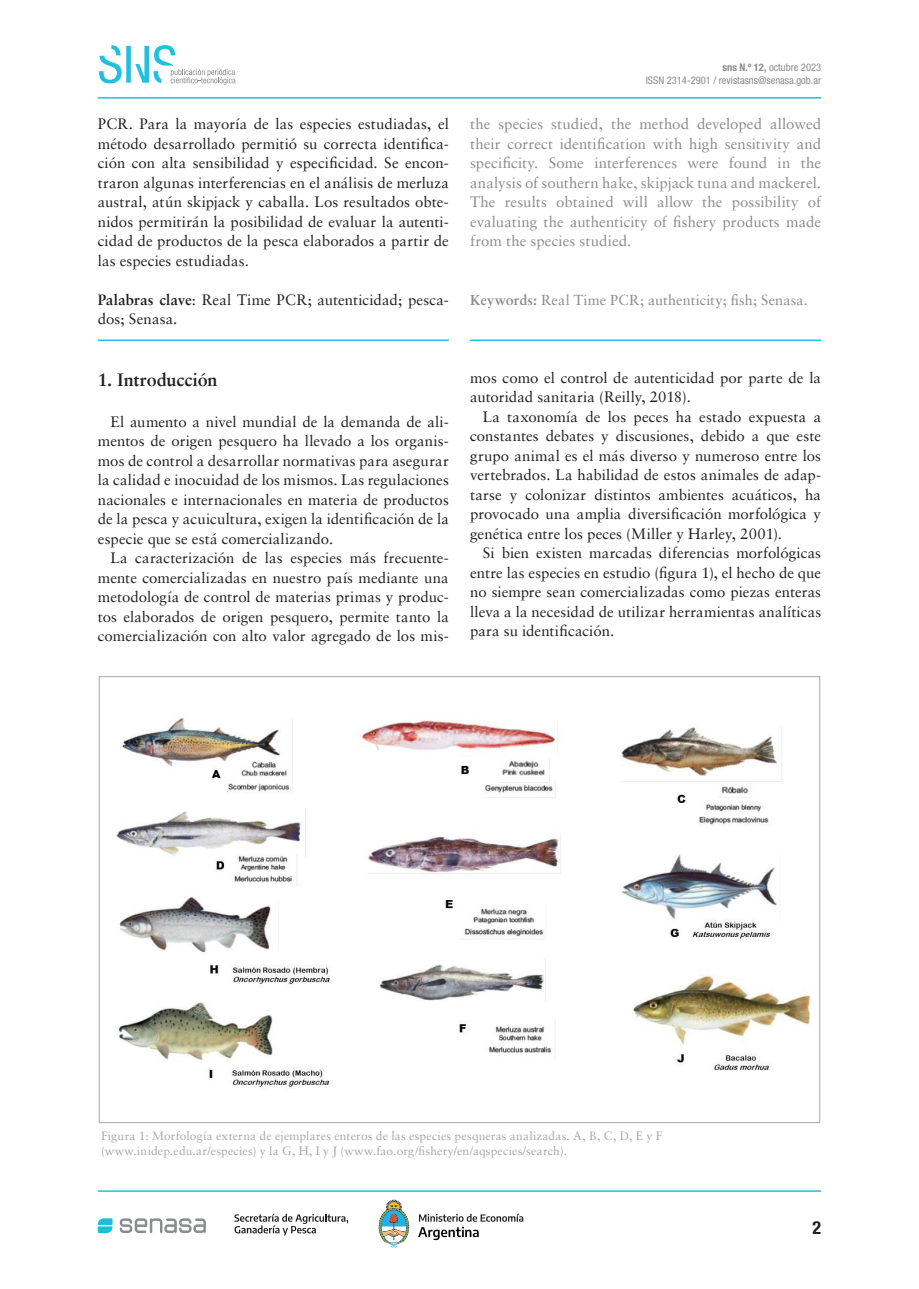
<style>
.page{position:relative;width:919px;height:1289px;background:#fff}
.page>*{position:absolute;margin:0;border:0;box-sizing:border-box;transform-origin:0 0}
.t1{font:700 18px "Sabon LT";letter-spacing:-.005em;color:#231f20}
.t2{font:700 condensed 18px "Helvetica Neue LT Std";color:#231f20}
.t3{font:15px/19.5px "Sabon LT";letter-spacing:.005em;color:#231f20;text-align:justify}
.t4{font:15px/19.5px "Sabon LT";color:#8b8c8e;text-align:justify}
.t5{font:14.4px "Sabon LT";letter-spacing:.01em;color:#8b8c8e}
.t6{font:12px/15px "Sabon LT";letter-spacing:.015em;color:#a9a9a9}
.t7{font:condensed 10.5px/12.6px "Helvetica Neue LT Std";color:#8b8c8e;text-align:right}
.s1{font-weight:700}
</style>
<div class="page">
<svg style="left:99px;top:45px;width:136px;height:40px"></svg>
<hr style="left:98px;top:97px;width:723px;height:2px;background:#22bfde">
<hr style="left:98px;top:1190px;width:723px;height:1px;background:#22bfde">
<svg style="left:234px;top:1213px;width:114px;height:22px"></svg>
<svg style="left:418px;top:1213px;width:105px;height:27px"></svg>
<svg style="left:378px;top:1199px;width:31px;height:48px"></svg>
<svg style="left:120px;top:1218px;width:86px;height:14px"></svg>
<svg style="left:98px;top:1218px;width:14px;height:14px"></svg>
<hr style="left:470px;top:339px;width:351px;height:2px;background:#22bfde">
<hr style="left:98px;top:339px;width:351px;height:2px;background:#22bfde">
<img style="left:116px;top:718px;width:695px;height:371px">
<p class="t3" style="left:98px;top:114px;width:352px">PCR. Para la mayoría de las especies estudiadas, el método desarrollado permitió su correcta identifica&shy;ción con alta sensibilidad y especificidad. Se encon&shy;traron algunas interferencias en el análisis de merluza austral, atún skipjack y caballa. Los resultados obte&shy;nidos permitirán la posibilidad de evaluar la autenti&shy;cidad de productos de la pesca elaborados a partir de las especies estudiadas.</p>
<p class="t3" style="left:98px;top:289px;width:352px"><span class="s1">Palabras clave</span>: Real Time PCR; autenticidad; pesca&shy;dos; Senasa.</p>
<p class="t1" style="left:98px;top:368px;width:121px">1. Introducción</p>
<p class="t3" style="left:98px;top:412px;width:352px;text-indent:13px">El aumento a nivel mundial de la demanda de ali&shy;mentos de origen pesquero ha llevado a los organis&shy;mos de control a desarrollar normativas para asegurar la calidad e inocuidad de los mismos. Las regulaciones nacionales e internacionales en materia de productos de la pesca y acuicultura, exigen la identificación de la especie que se está comercializando.</p>
<p class="t3" style="left:98px;top:548px;width:352px;text-indent:13px">La caracterización de las especies más frecuente&shy;mente comercializadas en nuestro país mediante una metodología de control de materias primas y produc&shy;tos elaborados de origen pesquero, permite tanto la comercialización con alto valor agregado de los mis-</p>
<p class="t7" style="left:645px;top:61px;width:177px"><span class="s1">sns N.º 12,</span> octubre 2023<br>ISSN 2314-2901 / revistasns@senasa.gob.ar</p>
<p class="t4" style="left:470px;top:114px;width:352px">the species studied, the method developed allowed their correct identification with high sensitivity and specificity. Some interferences were found in the analysis of southern hake, skipjack tuna and mackerel.<br>The results obtained will allow the possibility of evaluating the authenticity of fishery products made from the species studied.</p>
<p class="t5" style="left:470px;top:291px;width:339px"><span class="s1">Keywords:</span> Real Time PCR; authenticity; fish; Senasa.</p>
<p class="t3" style="left:470px;top:367px;width:352px">mos como el control de autenticidad por parte de la autoridad sanitaria (Reilly, 2018).</p>
<p class="t3" style="left:470px;top:406px;width:352px;text-indent:13px">La taxonomía de los peces ha estado expuesta a constantes debates y discusiones, debido a que este grupo animal es el más diverso y numeroso entre los vertebrados. La habilidad de estos animales de adap&shy;tarse y colonizar distintos ambientes acuáticos, ha provocado una amplia diversificación morfológica y genética entre los peces (Miller y Harley, 2001).</p>
<p class="t3" style="left:470px;top:543px;width:352px;text-indent:13px">Si bien existen marcadas diferencias morfológicas entre las especies en estudio (figura 1), el hecho de que no siempre sean comercializadas como piezas enteras lleva a la necesidad de utilizar herramientas analíticas para su identificación.</p>
<p class="t6" style="left:101px;top:1127px;width:563px">Figura 1: Morfología externa de ejemplares enteros de las especies pesqueras analizadas. A, B, C, D, E y F (www.inidep.edu.ar/especies) y la G, H, I y J (www.fao.org/fishery/en/aqspecies/search).</p>
<p class="t2" style="left:812px;top:1217px;width:10px">2</p>
</div>
